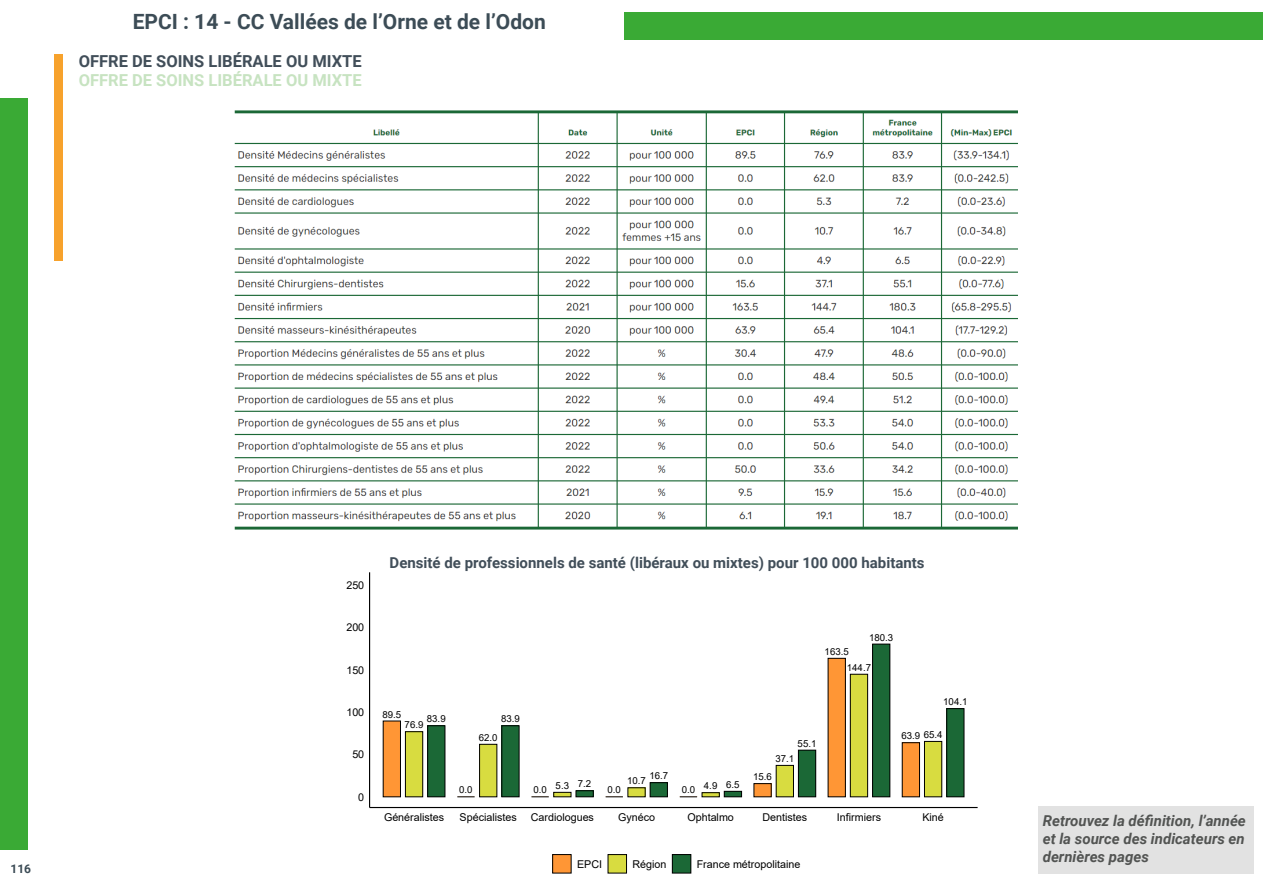
<style>
.page{position:relative;width:1263px;height:893px;background:#fff}
.page>*{position:absolute;margin:0;border:0;box-sizing:border-box;transform-origin:0 0}
.t1{font:700 21px "Roboto";color:#3c4c56}
.t2{font:700 16.5px "Roboto";color:#414e59}
.t3{font:700 16.5px "Roboto";color:#c7e3c1}
.t4{font:italic 700 15px/18px "Roboto";color:#515250;text-align:justify}
.t5{font:700 15px "Roboto";color:#414e59}
.t6{font:700 12px "Roboto";color:#3c4c56}
.t7{font:10.8px "Arial";color:#000}
.t8{font:9.6px "Arial";color:#000}
</style>
<div class="page">
<div style="left:624px;top:13px;width:639px;height:27px;background:#3aaa35"></div>
<div style="left:1px;top:99px;width:27px;height:751px;background:#3aaa35"></div>
<div style="left:54px;top:54px;width:9px;height:206px;background:#f7a22c"></div>
<img style="left:234px;top:110px;width:784px;height:420px">
<div style="left:383px;top:721px;width:17px;height:76px;background:#ff9635"></div>
<svg style="left:457px;top:797px;width:18px;height:1px"></svg>
<svg style="left:531px;top:797px;width:18px;height:1px"></svg>
<svg style="left:606px;top:797px;width:17px;height:1px"></svg>
<svg style="left:680px;top:797px;width:17px;height:1px"></svg>
<div style="left:754px;top:784px;width:17px;height:13px;background:#ff9635"></div>
<div style="left:828px;top:658px;width:17px;height:139px;background:#ff9635"></div>
<div style="left:902px;top:743px;width:17px;height:54px;background:#ff9635"></div>
<div style="left:405px;top:732px;width:18px;height:65px;background:#d8dc40"></div>
<div style="left:405px;top:732px;width:18px;height:65px;border:1px solid #000"></div>
<div style="left:480px;top:744px;width:17px;height:53px;background:#d8dc40"></div>
<div style="left:554px;top:792px;width:17px;height:5px;background:#d8dc40"></div>
<div style="left:554px;top:792px;width:17px;height:5px;border:1px solid #000"></div>
<div style="left:628px;top:788px;width:17px;height:9px;background:#d8dc40"></div>
<div style="left:776px;top:765px;width:17px;height:32px;background:#d8dc40"></div>
<div style="left:850px;top:674px;width:18px;height:123px;background:#d8dc40"></div>
<div style="left:850px;top:674px;width:18px;height:123px;border:1px solid #000"></div>
<div style="left:924px;top:741px;width:18px;height:56px;background:#d8dc40"></div>
<div style="left:924px;top:741px;width:18px;height:56px;border:1px solid #000"></div>
<div style="left:428px;top:726px;width:17px;height:71px;background:#1b6836"></div>
<div style="left:428px;top:726px;width:17px;height:71px;border:1px solid #000"></div>
<div style="left:502px;top:726px;width:17px;height:71px;background:#1b6836"></div>
<div style="left:576px;top:791px;width:17px;height:6px;background:#1b6836"></div>
<div style="left:576px;top:791px;width:17px;height:6px;border:1px solid #000"></div>
<div style="left:650px;top:783px;width:17px;height:14px;background:#1b6836"></div>
<div style="left:650px;top:783px;width:17px;height:14px;border:1px solid #000"></div>
<div style="left:724px;top:791px;width:17px;height:6px;background:#1b6836"></div>
<div style="left:724px;top:791px;width:17px;height:6px;border:1px solid #000"></div>
<div style="left:798px;top:750px;width:18px;height:47px;background:#1b6836"></div>
<div style="left:798px;top:750px;width:18px;height:47px;border:1px solid #000"></div>
<div style="left:872px;top:644px;width:18px;height:153px;background:#1b6836"></div>
<div style="left:872px;top:644px;width:18px;height:153px;border:1px solid #000"></div>
<div style="left:947px;top:709px;width:17px;height:88px;background:#1b6836"></div>
<div style="left:947px;top:709px;width:17px;height:88px;border:1px solid #000"></div>
<hr style="left:369px;top:572px;width:1px;height:235px;background:#000">
<hr style="left:370px;top:807px;width:607px;height:1px;background:#000">
<div style="left:553px;top:854px;width:18px;height:19px;background:#ff9635"></div>
<div style="left:608px;top:854px;width:18px;height:19px;background:#d8dc40"></div>
<div style="left:672px;top:854px;width:19px;height:19px;background:#1b6836"></div>
<div style="left:672px;top:854px;width:19px;height:19px;border:1px solid #000"></div>
<div style="left:1038px;top:806px;width:216px;height:68px;background:#e2e2e2"></div>
<p class="t1" style="left:133px;top:7px;width:415px">EPCI : 14 - CC Vallées de l’Orne et de l’Odon</p>
<p class="t2" style="left:79px;top:49px;width:285px">OFFRE DE SOINS LIBÉRALE OU MIXTE</p>
<p class="t3" style="left:79px;top:68px;width:285px">OFFRE DE SOINS LIBÉRALE OU MIXTE</p>
<p class="t6" style="left:11px;top:860px;width:22px">116</p>
<p class="t7" style="left:346px;top:578px;width:19px">250</p>
<p class="t7" style="left:346px;top:620px;width:19px">200</p>
<p class="t7" style="left:346px;top:662px;width:19px">150</p>
<p class="t7" style="left:346px;top:705px;width:19px">100</p>
<p class="t7" style="left:352px;top:747px;width:13px">50</p>
<p class="t7" style="left:358px;top:789px;width:7px">0</p>
<p class="t5" style="left:390px;top:552px;width:536px">Densité de professionnels de santé (libéraux ou mixtes) pour 100 000 habitants</p>
<p class="t8" style="left:825px;top:645px;width:26px">163.5</p>
<p class="t8" style="left:869px;top:631px;width:26px">180.3</p>
<p class="t8" style="left:382px;top:707px;width:20px">89.5</p>
<p class="t8" style="left:427px;top:712px;width:20px">83.9</p>
<p class="t8" style="left:501px;top:712px;width:20px">83.9</p>
<p class="t8" style="left:405px;top:718px;width:20px">76.9</p>
<p class="t8" style="left:479px;top:731px;width:20px">62.0</p>
<p class="t8" style="left:649px;top:769px;width:20px">16.7</p>
<p class="t8" style="left:627px;top:774px;width:20px">10.7</p>
<p class="t8" style="left:578px;top:777px;width:15px">7.2</p>
<p class="t8" style="left:556px;top:779px;width:15px">5.3</p>
<p class="t8" style="left:459px;top:783px;width:15px">0.0</p>
<p class="t8" style="left:533px;top:783px;width:15px">0.0</p>
<p class="t8" style="left:607px;top:783px;width:15px">0.0</p>
<p class="t8" style="left:682px;top:783px;width:15px">0.0</p>
<p class="t8" style="left:704px;top:779px;width:15px">4.9</p>
<p class="t8" style="left:726px;top:778px;width:15px">6.5</p>
<p class="t8" style="left:798px;top:737px;width:20px">55.1</p>
<p class="t8" style="left:775px;top:752px;width:20px">37.1</p>
<p class="t8" style="left:753px;top:770px;width:20px">15.6</p>
<p class="t8" style="left:847px;top:661px;width:26px">144.7</p>
<p class="t8" style="left:943px;top:695px;width:26px">104.1</p>
<p class="t8" style="left:924px;top:728px;width:20px">65.4</p>
<p class="t8" style="left:901px;top:729px;width:20px">63.9</p>
<p class="t7" style="left:384px;top:809px;width:62px">Généralistes</p>
<p class="t7" style="left:460px;top:809px;width:59px">Spécialistes</p>
<p class="t7" style="left:531px;top:809px;width:65px">Cardiologues</p>
<p class="t7" style="left:618px;top:809px;width:38px">Gynéco</p>
<p class="t7" style="left:687px;top:809px;width:48px">Ophtalmo</p>
<p class="t7" style="left:762px;top:809px;width:46px">Dentistes</p>
<p class="t7" style="left:837px;top:809px;width:46px">Infirmiers</p>
<p class="t7" style="left:922px;top:809px;width:23px">Kiné</p>
<p class="t7" style="left:577px;top:856px;width:27px">EPCI</p>
<p class="t7" style="left:632px;top:856px;width:36px">Région</p>
<p class="t7" style="left:697px;top:856px;width:105px">France métropolitaine</p>
<p class="t4" style="left:1043px;top:811px;width:205px">Retrouvez la définition, l’année et la source des indicateurs en dernières pages</p>
</div>
